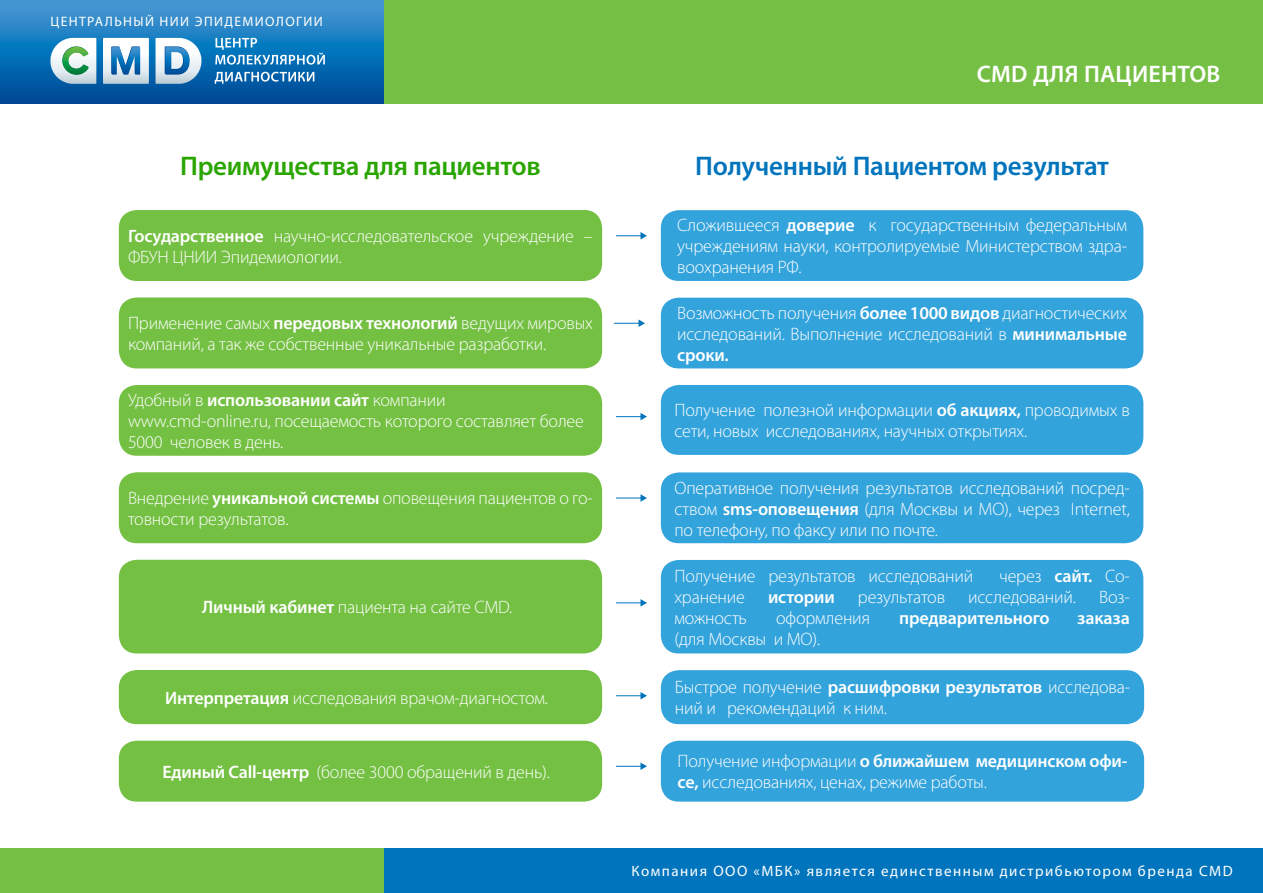
<style>
.page{position:relative;width:1263px;height:893px;background:#fff}
.page>*{position:absolute;margin:0;border:0;box-sizing:border-box;transform-origin:0 0}
.t1{font:600 27px "Myriad Pro";letter-spacing:-.01em;color:#0074bc}
.t2{font:600 27px "Myriad Pro";letter-spacing:-.01em;color:#2aa500}
.t3{font:600 24px "Myriad Pro";letter-spacing:.01em;color:#fff}
.t4{font:300 18px/21px "Myriad Pro";letter-spacing:-.01em;color:#fff}
.t5{font:600 18px "Myriad Pro";letter-spacing:-.01em;color:#fff}
.t6{font:15px "Myriad Pro";letter-spacing:.1em;color:#fff}
.t7{font:13.65px "Myriad Pro";letter-spacing:.1em;color:#fff}
.s1{font-weight:600}
</style>
<div class="page">
<svg style="left:0;top:0;width:384px;height:104px;background:#1a74b9"></svg>
<div style="left:384px;top:0;width:879px;height:104px;background:#75c044"></div>
<div style="left:384px;top:848px;width:879px;height:45px;background:#0074bc"></div>
<div style="left:0;top:848px;width:384px;height:45px;background:#75c044"></div>
<svg style="left:50px;top:38px;width:46px;height:46px"></svg>
<svg style="left:103px;top:38px;width:46px;height:46px"></svg>
<svg style="left:156px;top:38px;width:45px;height:46px"></svg>
<svg style="left:215px;top:38px;width:110px;height:27px;background:#3993ca"></svg>
<svg style="left:215px;top:72px;width:99px;height:12px"></svg>
<div style="left:119px;top:560px;width:483px;height:93px;background:#74c043;border-radius:18px"></div>
<div style="left:661px;top:560px;width:482px;height:93px;background:#33a3dc;border-radius:18px"></div>
<div style="left:119px;top:210px;width:483px;height:71px;background:#74c043;border-radius:18px"></div>
<div style="left:661px;top:210px;width:482px;height:71px;background:#33a3dc;border-radius:18px"></div>
<svg style="left:616px;top:232px;width:31px;height:7px"></svg>
<div style="left:119px;top:297px;width:483px;height:71px;background:#74c043;border-radius:18px"></div>
<div style="left:661px;top:298px;width:482px;height:70px;background:#33a3dc;border-radius:18px"></div>
<svg style="left:614px;top:319px;width:31px;height:8px"></svg>
<div style="left:119px;top:385px;width:483px;height:71px;background:#74c043;border-radius:18px"></div>
<div style="left:661px;top:385px;width:482px;height:70px;background:#33a3dc;border-radius:18px"></div>
<svg style="left:616px;top:413px;width:31px;height:7px"></svg>
<div style="left:119px;top:472px;width:483px;height:71px;background:#74c043;border-radius:18px"></div>
<div style="left:661px;top:472px;width:482px;height:71px;background:#33a3dc;border-radius:18px"></div>
<svg style="left:616px;top:494px;width:31px;height:8px"></svg>
<svg style="left:616px;top:599px;width:31px;height:8px"></svg>
<div style="left:119px;top:670px;width:483px;height:54px;background:#74c043;border-radius:18px"></div>
<div style="left:661px;top:670px;width:483px;height:54px;background:#33a3dc;border-radius:18px"></div>
<svg style="left:616px;top:692px;width:31px;height:7px"></svg>
<div style="left:119px;top:741px;width:483px;height:61px;background:#74c043;border-radius:18px"></div>
<div style="left:661px;top:741px;width:483px;height:61px;background:#33a3dc;border-radius:18px"></div>
<svg style="left:616px;top:762px;width:31px;height:8px"></svg>
<p class="t7" style="left:50px;top:13px;width:274px">ЦЕНТРАЛЬНЫЙ НИИ ЭПИДЕМИОЛОГИИ</p>
<h2 class="t3" style="left:977px;top:58px;width:245px">CMD ДЛЯ ПАЦИЕНТОВ</h2>
<h1 class="t2" style="left:180px;top:149px;width:362px">Преимущества для пациентов</h1>
<h1 class="t1" style="left:695px;top:149px;width:415px">Полученный Пациентом результат</h1>
<p class="t4" style="left:128px;top:225px;width:466px"><span class="s1">Государственное</span> научно-исследовательское учреждение –<br>ФБУН ЦНИИ Эпидемиологии.</p>
<p class="t4" style="left:677px;top:215px;width:451px;text-align:justify">Сложившееся <span class="s1">доверие</span> к государственным федеральным учреждениям науки, контролируемые Министерством здра&shy;воохранения РФ.</p>
<p class="t4" style="left:128px;top:313px;width:466px">Применение самых <span class="s1">передовых технологий</span> ведущих мировых компаний, а так же собственные уникальные разработки.</p>
<p class="t4" style="left:677px;top:302px;width:451px;text-align:justify">Возможность получения <span class="s1">более 1000 видов</span> диагностических исследований. Выполнение исследований в <span class="s1">минимальные сроки.</span></p>
<p class="t4" style="left:128px;top:389px;width:457px">Удобный в <span class="s1">использовании сайт</span> компании www.cmd-online.ru, посещаемость которого составляет более<br>5000 человек в день.</p>
<p class="t4" style="left:674px;top:399px;width:457px">Получение полезной информации <span class="s1">об акциях,</span> проводимых в сети, новых исследованиях, научных открытиях.</p>
<p class="t4" style="left:128px;top:487px;width:466px">Внедрение <span class="s1">уникальной системы</span> оповещения пациентов о го&shy;товности результатов.</p>
<p class="t4" style="left:674px;top:477px;width:457px;text-align:justify">Оперативное получения результатов исследований посред&shy;ством <span class="s1">sms-оповещения</span> (для Москвы и МО), через Internet, по телефону, по факсу или по почте.</p>
<p class="t4" style="left:202px;top:597px;width:312px"><span class="s1">Личный кабинет</span> пациента на сайте CMD.</p>
<p class="t4" style="left:674px;top:565px;width:300px">Получение результатов исследований</p>
<p class="t4" style="left:999px;top:565px;width:132px">через <span class="s1">сайт.</span> Со-</p>
<p class="t4" style="left:674px;top:586px;width:72px">хранение</p>
<p class="t5" style="left:768px;top:585px;width:68px">истории</p>
<p class="t4" style="left:858px;top:586px;width:89px">результатов</p>
<p class="t4" style="left:968px;top:586px;width:109px">исследований.</p>
<p class="t4" style="left:1099px;top:586px;width:32px">Воз-</p>
<p class="t4" style="left:674px;top:607px;width:74px">можность</p>
<p class="t4" style="left:776px;top:607px;width:95px">оформления</p>
<p class="t5" style="left:899px;top:606px;width:152px">предварительного</p>
<p class="t5" style="left:1077px;top:606px;width:54px">заказа</p>
<p class="t4" style="left:674px;top:628px;width:147px">(для Москвы и МО).</p>
<p class="t4" style="left:165px;top:687px;width:384px"><span class="s1">Интерпретация</span> исследования врачом-диагностом.</p>
<p class="t4" style="left:675px;top:677px;width:457px">Быстрое получение <span class="s1">расшифровки результатов</span> исследова&shy;ний и рекомендаций к ним.</p>
<p class="t4" style="left:162px;top:761px;width:389px"><span class="s1">Единый Call-центр</span> (более 3000 обращений в день).</p>
<p class="t4" style="left:677px;top:751px;width:451px">Получение информации <span class="s1">о ближайшем медицинском офи&shy;се,</span> исследованиях, ценах, режиме работы.</p>
<p class="t6" style="left:631px;top:862px;width:603px">Компания ООО «МБК» является единственным дистрибьютором бренда CMD</p>
</div>
